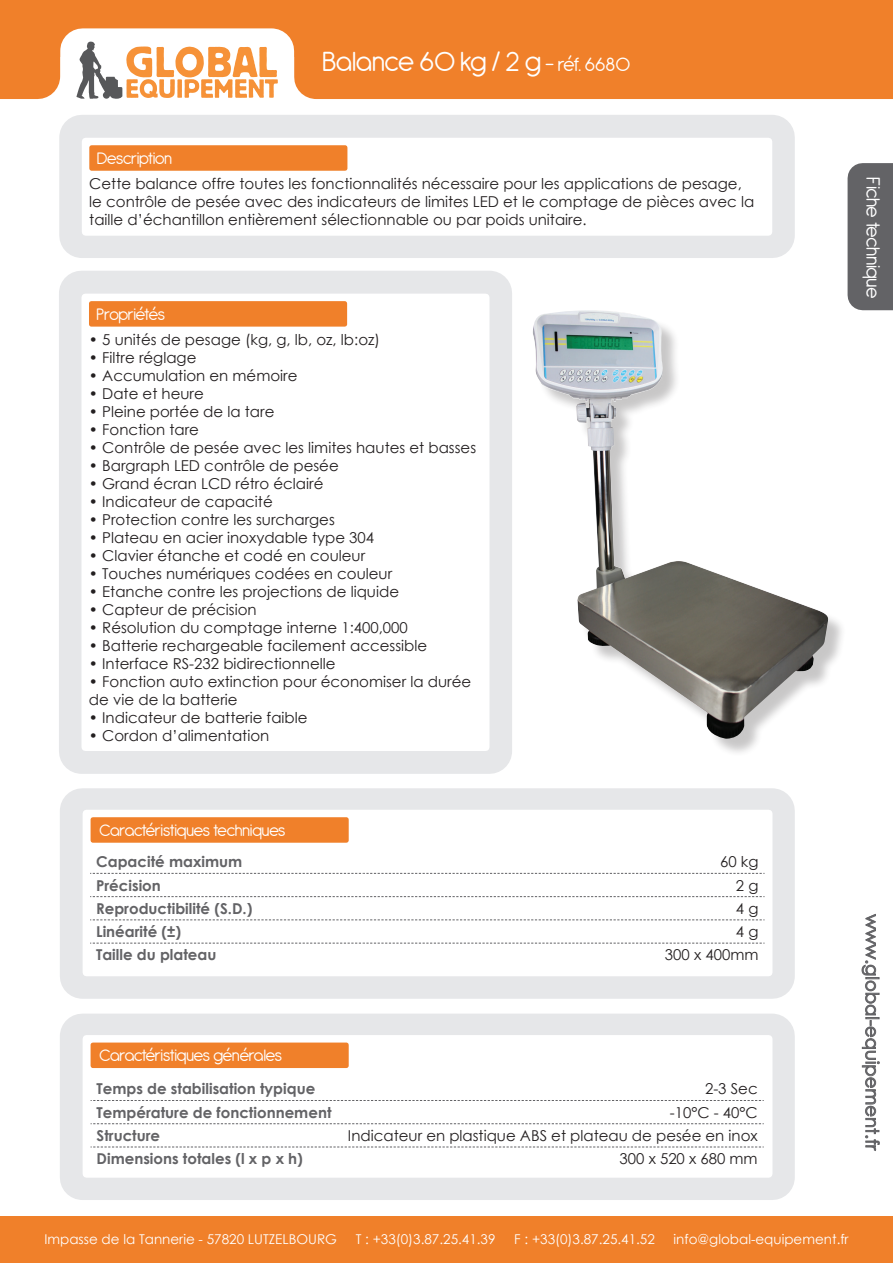
<style>
.page{position:relative;width:893px;height:1263px;background:#fff}
.page>*{position:absolute;margin:0;border:0;box-sizing:border-box;transform-origin:0 0}
.t1{font:30px "Antipasto";letter-spacing:-.04em;color:#fff}
.t2{font:21px "Antipasto";letter-spacing:-.04em;color:#fff}
.t3{font:18px "Antipasto";letter-spacing:-.04em;color:#fff}
.t4{font:18px "Century Gothic";color:#636366}
.t5{font:15px/18px "Century Gothic";color:#231f20}
.t6{font:700 15px "Century Gothic";color:#636366}
.t7{font:13.5px "Century Gothic";color:#fff}
.s1{font-size:21px}
</style>
<div class="page">
<div style="left:0;top:1216px;width:893px;height:47px;background:#f0802a"></div>
<div style="left:0;top:0;width:893px;height:56px;background:#f0802a"></div>
<div style="left:294px;top:50px;width:599px;height:49px;background:#f0802a"></div>
<div style="left:60px;top:28px;width:234px;height:110px;border:45px solid #fff"></div>
<div style="left:0;top:56px;width:60px;height:43px;background:#f0802a"></div>
<svg style="left:76px;top:41px;width:202px;height:58px"></svg>
<svg style="left:861px;top:913px;width:19px;height:238px"></svg>
<div style="left:848px;top:163px;width:45px;height:147px;background:#636366"></div>
<div style="left:59px;top:115px;width:736px;height:143px;border:45px solid #e6e7e9"></div>
<div style="left:82px;top:138px;width:690px;height:98px;background:#fff"></div>
<div style="left:89px;top:145px;width:258px;height:26px;background:#f0802a;border:4px solid #f0802a"></div>
<div style="left:59px;top:271px;width:453px;height:503px;border:45px solid #e6e7e9"></div>
<div style="left:81px;top:294px;width:408px;height:457px;background:#fff"></div>
<div style="left:89px;top:301px;width:258px;height:26px;background:#f0802a;border:4px solid #f0802a"></div>
<div style="left:535px;top:312px;width:311px;height:445px;background:#231f20;opacity:.25"></div>
<img style="left:533px;top:310px;width:295px;height:429px">
<div style="left:60px;top:788px;width:735px;height:211px;border:45px solid #e6e7e9"></div>
<div style="left:83px;top:810px;width:689px;height:166px;background:#fff"></div>
<div style="left:91px;top:817px;width:258px;height:26px;background:#f0802a;border:4px solid #f0802a"></div>
<svg style="left:90px;top:873px;width:674px;height:1px"></svg>
<svg style="left:90px;top:896px;width:674px;height:1px"></svg>
<svg style="left:90px;top:919px;width:674px;height:1px"></svg>
<svg style="left:90px;top:943px;width:674px;height:1px"></svg>
<div style="left:60px;top:1013px;width:735px;height:187px;border:45px solid #e6e7e9"></div>
<div style="left:83px;top:1035px;width:689px;height:143px;background:#fff"></div>
<div style="left:91px;top:1042px;width:258px;height:26px;background:#f0802a;border:4px solid #f0802a"></div>
<svg style="left:91px;top:1100px;width:673px;height:1px"></svg>
<svg style="left:91px;top:1123px;width:673px;height:1px"></svg>
<svg style="left:91px;top:1146px;width:673px;height:1px"></svg>
<p class="t1" style="left:322px;top:45px;width:310px">Balance 60 kg / 2 g <span class="s1">- réf. 6680</span></p>
<p class="t3" style="left:97px;top:148px;width:77px">Description</p>
<p class="t5" style="left:89px;top:175px;width:666px">Cette balance offre toutes les fonctionnalités nécessaire pour les applications de pesage, le contrôle de pesée avec des indicateurs de limites LED et le comptage de pièces avec la taille d’échantillon entièrement sélectionnable ou par poids unitaire.</p>
<p class="t3" style="left:96px;top:304px;width:70px">Propriétés</p>
<p class="t5" style="left:89px;top:330px;width:293px">• 5 unités de pesage (kg, g, lb, oz, lb:oz)</p>
<p class="t5" style="left:89px;top:348px;width:109px">• Filtre réglage</p>
<p class="t5" style="left:89px;top:366px;width:210px">• Accumulation en mémoire</p>
<p class="t5" style="left:89px;top:384px;width:116px">• Date et heure</p>
<p class="t5" style="left:89px;top:402px;width:187px">• Pleine portée de la tare</p>
<p class="t5" style="left:89px;top:420px;width:112px">• Fonction tare</p>
<p class="t5" style="left:89px;top:438px;width:389px">• Contrôle de pesée avec les limites hautes et basses</p>
<p class="t5" style="left:89px;top:456px;width:251px">• Bargraph LED contrôle de pesée</p>
<p class="t5" style="left:89px;top:474px;width:236px">• Grand écran LCD rétro éclairé</p>
<p class="t5" style="left:89px;top:492px;width:185px">• Indicateur de capacité</p>
<p class="t5" style="left:89px;top:510px;width:247px">• Protection contre les surcharges</p>
<p class="t5" style="left:89px;top:528px;width:287px">• Plateau en acier inoxydable type 304</p>
<p class="t5" style="left:89px;top:546px;width:278px">• Clavier étanche et codé en couleur</p>
<p class="t5" style="left:89px;top:564px;width:305px">• Touches numériques codées en couleur</p>
<p class="t5" style="left:89px;top:582px;width:312px">• Etanche contre les projections de liquide</p>
<p class="t5" style="left:89px;top:600px;width:169px">• Capteur de précision</p>
<p class="t5" style="left:89px;top:618px;width:320px">• Résolution du comptage interne 1:400,000</p>
<p class="t5" style="left:89px;top:636px;width:340px">• Batterie rechargeable facilement accessible</p>
<p class="t5" style="left:89px;top:654px;width:248px">• Interface RS-232 bidirectionnelle</p>
<p class="t5" style="left:89px;top:672px;width:384px">• Fonction auto extinction pour économiser la durée de vie de la batterie</p>
<p class="t5" style="left:89px;top:708px;width:220px">• Indicateur de batterie faible</p>
<p class="t5" style="left:89px;top:726px;width:182px">• Cordon d’alimentation</p>
<p class="t2" style="left:885px;top:177px;width:123px;rotate:90deg">Fiche technique</p>
<p class="t3" style="left:99px;top:820px;width:188px">Caractéristiques techniques</p>
<p class="t6" style="left:96px;top:850px;width:148px">Capacité maximum</p>
<p class="t5" style="left:720px;top:853px;width:40px">60 kg</p>
<p class="t6" style="left:96px;top:874px;width:66px">Précision</p>
<p class="t5" style="left:736px;top:876px;width:24px">2 g</p>
<p class="t6" style="left:96px;top:897px;width:158px">Reproductibilité (S.D.)</p>
<p class="t5" style="left:736px;top:899px;width:24px">4 g</p>
<p class="t6" style="left:96px;top:920px;width:87px">Linéarité (±)</p>
<p class="t5" style="left:736px;top:922px;width:24px">4 g</p>
<p class="t6" style="left:96px;top:943px;width:122px">Taille du plateau</p>
<p class="t5" style="left:665px;top:946px;width:95px">300 x 400mm</p>
<p class="t3" style="left:99px;top:1045px;width:185px">Caractéristiques générales</p>
<p class="t6" style="left:97px;top:1078px;width:220px">Temps de stabilisation typique</p>
<p class="t5" style="left:705px;top:1080px;width:54px">2-3 Sec</p>
<p class="t6" style="left:97px;top:1101px;width:236px">Température de fonctionnement</p>
<p class="t5" style="left:670px;top:1103px;width:89px">-10°C - 40°C</p>
<p class="t6" style="left:97px;top:1124px;width:65px">Structure</p>
<p class="t5" style="left:348px;top:1126px;width:411px">Indicateur en plastique ABS et plateau de pesée en inox</p>
<p class="t6" style="left:97px;top:1147px;width:208px">Dimensions totales (l x p x h)</p>
<p class="t5" style="left:620px;top:1149px;width:140px">300 x 520 x 680 mm</p>
<p class="t4" style="left:885px;top:914px;width:238px;rotate:90deg">www.global-equipement.fr</p>
<p class="t7" style="left:45px;top:1229px;width:294px">Impasse de la Tannerie - 57820 LUTZELBOURG</p>
<p class="t7" style="left:356px;top:1229px;width:141px">T : +33(0)3.87.25.41.39</p>
<p class="t7" style="left:514px;top:1229px;width:142px">F : +33(0)3.87.25.41.52</p>
<p class="t7" style="left:674px;top:1229px;width:177px">info@global-equipement.fr</p>
</div>
